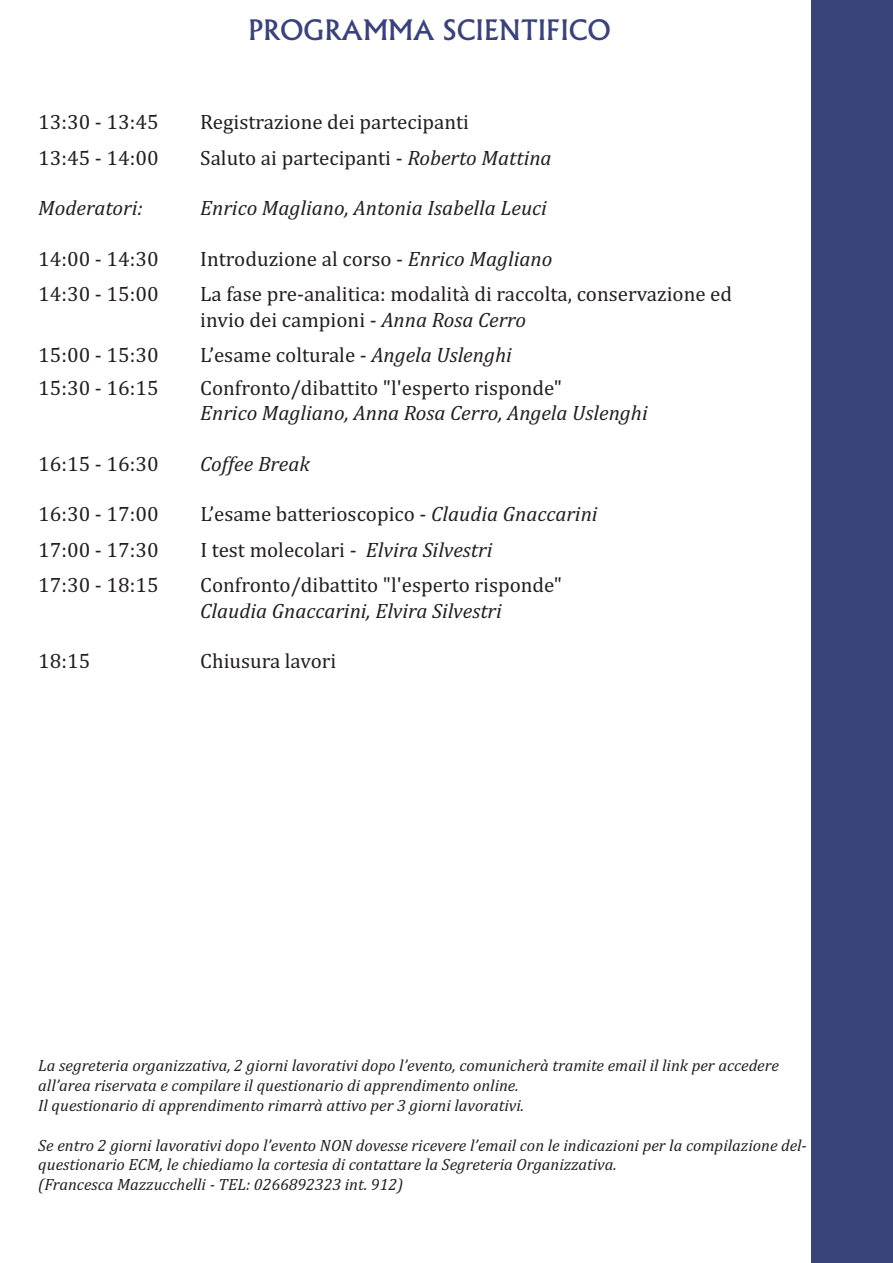
<style>
.page{position:relative;width:893px;height:1263px;background:#fff}
.page>*{position:absolute;margin:0;border:0;box-sizing:border-box;transform-origin:0 0}
.t1{font:30px "Narkisim";color:#3a427a}
.t2{font:21px/25.2px "Cambria";color:#231f20}
.t3{font:italic 21px "Cambria";color:#231f20}
.t4{font:italic 16.5px/19.8px "Cambria";color:#231f20}
.s1{font-style:italic}
</style>
<div class="page">
<div style="left:811px;top:0;width:82px;height:1263px;background:#3a427a"></div>
<h1 class="t1" style="left:249px;top:12px;width:363px">PROGRAMMA SCIENTIFICO</h1>
<p class="t2" style="left:38px;top:109px;width:122px">13:30 - 13:45</p>
<p class="t2" style="left:200px;top:109px;width:270px">Registrazione dei partecipanti</p>
<p class="t2" style="left:38px;top:145px;width:122px">13:45 - 14:00</p>
<p class="t2" style="left:200px;top:145px;width:353px">Saluto ai partecipanti - <span class="s1">Roberto Mattina</span></p>
<p class="t3" style="left:38px;top:196px;width:106px">Moderatori:</p>
<p class="t3" style="left:200px;top:196px;width:348px">Enrico Magliano, Antonia Isabella Leuci</p>
<p class="t2" style="left:38px;top:246px;width:122px">14:00 - 14:30</p>
<p class="t2" style="left:200px;top:246px;width:354px">Introduzione al corso - <span class="s1">Enrico Magliano</span></p>
<p class="t2" style="left:38px;top:281px;width:122px">14:30 - 15:00</p>
<p class="t2" style="left:200px;top:281px;width:533px">La fase pre-analitica: modalità di raccolta, conservazione ed invio dei campioni - <span class="s1">Anna Rosa Cerro</span></p>
<p class="t2" style="left:38px;top:342px;width:122px">15:00 - 15:30</p>
<p class="t2" style="left:200px;top:342px;width:313px">L’esame colturale - <span class="s1">Angela Uslenghi</span></p>
<p class="t2" style="left:38px;top:375px;width:122px">15:30 - 16:15</p>
<p class="t2" style="left:200px;top:375px;width:363px">Confronto/dibattito "l'esperto risponde"</p>
<p class="t3" style="left:200px;top:401px;width:449px">Enrico Magliano, Anna Rosa Cerro, Angela Uslenghi</p>
<p class="t2" style="left:38px;top:451px;width:122px">16:15 - 16:30</p>
<p class="t3" style="left:200px;top:451px;width:111px">Coffee Break</p>
<p class="t2" style="left:38px;top:501px;width:122px">16:30 - 17:00</p>
<p class="t2" style="left:200px;top:501px;width:399px">L’esame batterioscopico - <span class="s1">Claudia Gnaccarini</span></p>
<p class="t2" style="left:38px;top:537px;width:122px">17:00 - 17:30</p>
<p class="t2" style="left:200px;top:537px;width:294px">I test molecolari - <span class="s1">Elvira Silvestri</span></p>
<p class="t2" style="left:38px;top:572px;width:122px">17:30 - 18:15</p>
<p class="t2" style="left:200px;top:572px;width:363px">Confronto/dibattito "l'esperto risponde"</p>
<p class="t3" style="left:200px;top:598px;width:303px">Claudia Gnaccarini, Elvira Silvestri</p>
<p class="t2" style="left:38px;top:648px;width:54px">18:15</p>
<p class="t2" style="left:200px;top:648px;width:138px">Chiusura lavori</p>
<p class="t4" style="left:38px;top:1056px;width:742px">La segreteria organizzativa, 2 giorni lavorativi dopo l’evento, comunicherà tramite email il link per accedere all’area riservata e compilare il questionario di apprendimento online.<br>Il questionario di apprendimento rimarrà attivo per 3 giorni lavorativi.</p>
<p class="t4" style="left:38px;top:1135px;width:770px">Se entro 2 giorni lavorativi dopo l’evento NON dovesse ricevere l’email con le indicazioni per la compilazione del&shy;questionario ECM, le chiediamo la cortesia di contattare la Segreteria Organizzativa.<br>(Francesca Mazzucchelli - TEL: 0266892323 int. 912)</p>
</div>
